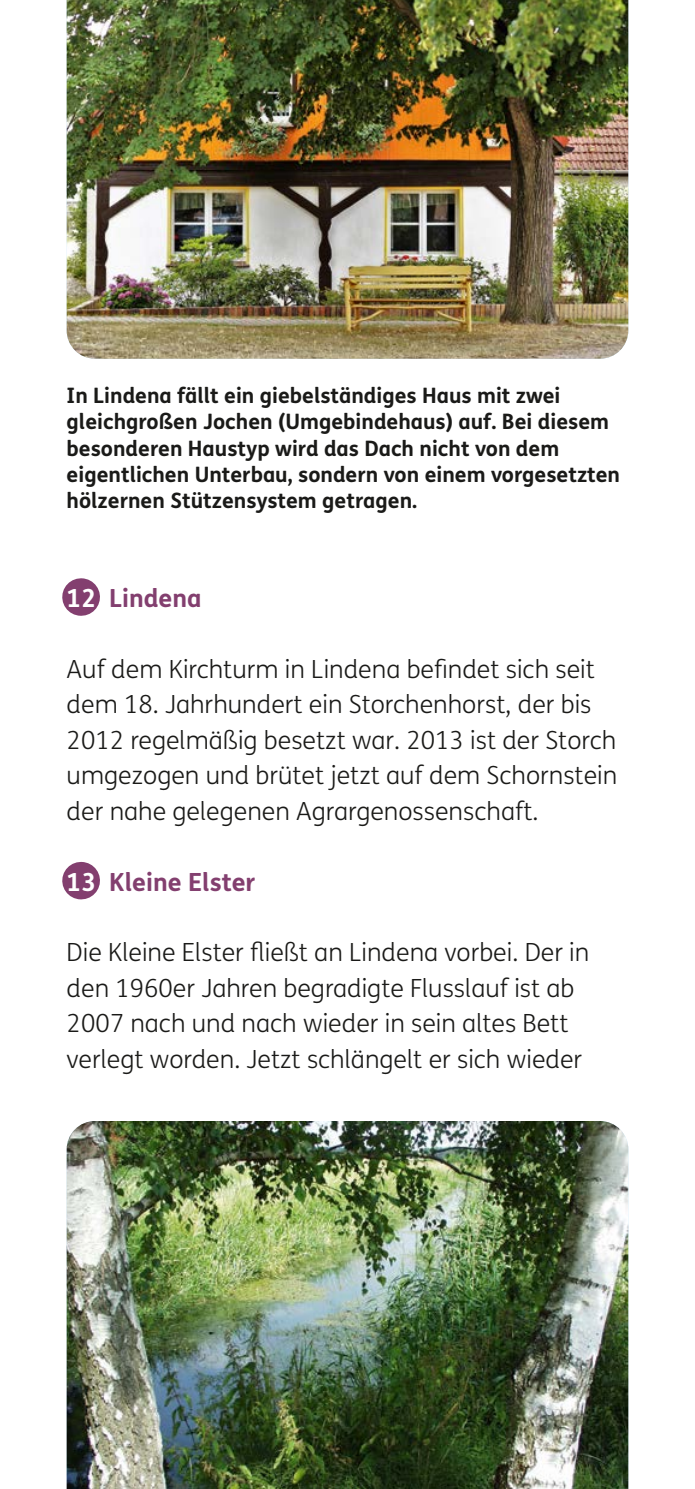
<style>
.page{position:relative;width:695px;height:1489px;background:#fff}
.page>*{position:absolute;margin:0;border:0;box-sizing:border-box;transform-origin:0 0}
.Absatz_p_Grundtext-Abstand-A4_DL{font:300 25px/35.5px "FS Me";color:#1a1a18}
.Ueberschrift_H_H1_Sonderfälle_H1_klein_A{font:700 25px "FS Me";color:#833f6f}
.t1{font:700 21.25px/26.2px "FS Me";color:#1a1a18}
.s1{color:#fff}
</style>
<div class="page">
<img style="left:67px;top:1121px;width:561px;height:367px">
<img style="left:67px;top:0;width:561px;height:359px">
<svg style="left:81px;top:861px;width:19px;height:38px"></svg>
<svg style="left:81px;top:578px;width:19px;height:37px"></svg>
<p class="t1" style="left:67px;top:381px;width:555px">In Lindena fällt ein giebelständiges Haus mit zwei gleichgroßen Jochen (Umgebindehaus) auf. Bei diesem besonderen Haustyp wird das Dach nicht von dem eigentlichen Unterbau, sondern von einem vorgesetzten hölzernen Stützensystem getragen.</p>
<h1 class="Ueberschrift_H_H1_Sonderfälle_H1_klein_A" style="left:67px;top:578px;width:136px"><span class="s1">12</span> Lindena</h1>
<p class="Absatz_p_Grundtext-Abstand-A4_DL" style="left:67px;top:650px;width:552px">Auf dem Kirchturm in Lindena befindet sich seit dem 18. Jahrhundert ein Storchenhorst, der bis 2012 regelmäßig besetzt war. 2013 ist der Storch umgezogen und brütet jetzt auf dem Schornstein der nahe gelegenen Agrargenossenschaft.</p>
<h1 class="Ueberschrift_H_H1_Sonderfälle_H1_klein_A" style="left:67px;top:862px;width:190px"><span class="s1">13</span> Kleine Elster</h1>
<p class="Absatz_p_Grundtext-Abstand-A4_DL" style="left:67px;top:934px;width:524px">Die Kleine Elster fließt an Lindena vorbei. Der in den 1960er Jahren begradigte Flusslauf ist ab 2007 nach und nach wieder in sein altes Bett verlegt worden. Jetzt schlängelt er sich wieder</p>
</div>
